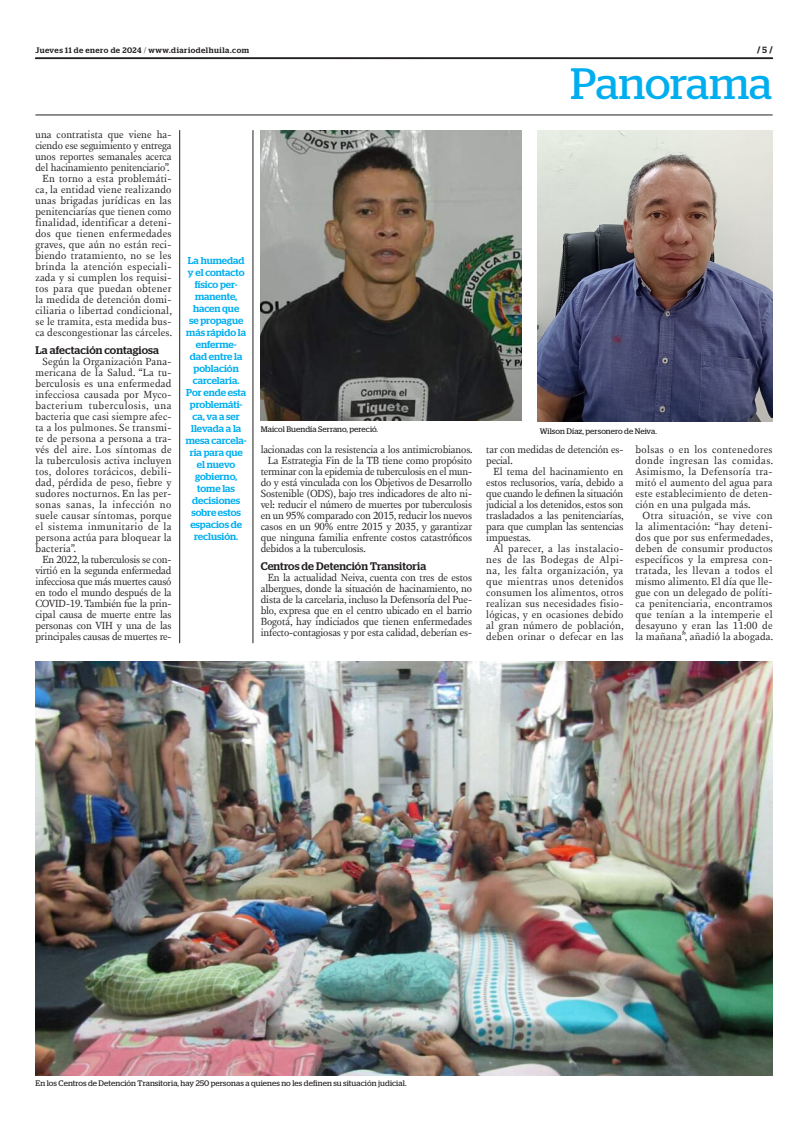
<style>
.page{position:relative;width:801px;height:1134px;background:#fff}
.page>*{position:absolute;margin:0;border:0;box-sizing:border-box;transform-origin:0 0}
.t1{font:43.9px "Stag";letter-spacing:-.005em;color:#00aeef}
.INTERTITULO{font:500 11px "Stag";letter-spacing:.01em;color:#231f20}
.TEXTO{font:10.6px/11px "New Fournier BP";letter-spacing:-.005em;color:#231f20;text-align:justify}
.DESTACADO_AZUL{font:500 10px/12px "Stag";letter-spacing:-.005em;color:#00aeef;text-align:center}
.t2{font:700 9px "Stag";color:#231f20}
.PIE_DE_FOTO{font:8px "Stag";letter-spacing:.01em;color:#231f20}
.t3{font:500 8px "Stag";letter-spacing:.06em;color:#231f20}
.s1{font-weight:300}
.s2{font-weight:500}
</style>
<div class="page">
<svg style="left:35px;top:58px;width:738px;height:1px"></svg>
<hr style="left:35px;top:115px;width:737px;height:1px;background:#231f20">
<img style="left:261px;top:130px;width:261px;height:290px">
<img style="left:537px;top:130px;width:235px;height:291px">
<img style="left:36px;top:661px;width:736px;height:414px">
<hr style="left:179px;top:130px;width:1px;height:513px;background:#231f20">
<hr style="left:253px;top:130px;width:1px;height:513px;background:#231f20">
<p class="t3" style="left:35px;top:45px;width:215px">Jueves 11 de enero de 2024 <span class="s1">/</span> www.diariodelhuila.com</p>
<p class="t2" style="left:757px;top:45px;width:17px">/ <span class="s2">5</span> /</p>
<p class="t1" style="left:570px;top:59px;width:203px">Panorama</p>
<p class="TEXTO" style="left:35px;top:129px;width:138px">una contratista que viene ha&shy;ciendo ese seguimiento y entrega unos reportes semanales acerca del hacinamiento penitenciario”.</p>
<p class="TEXTO" style="left:35px;top:173px;width:138px;text-indent:7px">En torno a esta problemáti&shy;ca, la entidad viene realizando unas brigadas jurídicas en las penitenciarías que tienen como finalidad, identificar a deteni&shy;dos que tienen enfermedades graves, que aún no están reci&shy;biendo tratamiento, no se les brinda la atención especiali&shy;zada y si cumplen los requisi&shy;tos para que puedan obtener la medida de detención domi&shy;ciliaria o libertad condicional, se le tramita, esta medida bus&shy;ca descongestionar las cárceles.</p>
<p class="INTERTITULO" style="left:35px;top:343px;width:125px">La afectación contagiosa</p>
<p class="TEXTO" style="left:35px;top:356px;width:138px;text-indent:7px">Según la Organización Pana&shy;mericana de la Salud. “La tu&shy;berculosis es una enfermedad infecciosa causada por Myco&shy;bacterium tuberculosis, una bacteria que casi siempre afec&shy;ta a los pulmones. Se transmi&shy;te de persona a persona a tra&shy;vés del aire. Los síntomas de la tuberculosis activa incluyen tos, dolores torácicos, debili&shy;dad, pérdida de peso, fiebre y sudores nocturnos. En las per&shy;sonas sanas, la infección no suele causar síntomas, porque el sistema inmunitario de la persona actúa para bloquear la bacteria”.</p>
<p class="TEXTO" style="left:35px;top:554px;width:138px;text-indent:7px">En 2022, la tuberculosis se con&shy;virtió en la segunda enfermedad infecciosa que más muertes causó en todo el mundo después de la COVID-19. También fue la prin&shy;cipal causa de muerte entre las personas con VIH y una de las principales causas de muertes re-</p>
<p class="DESTACADO_AZUL" style="left:186px;top:254px;width:62px">La humedad y el contacto físico per&shy;manente, hacen que<br>se propague más rápido la enferme-<br>dad entre la población carcelaria.<br>Por ende esta problemáti&shy;ca, va a ser llevada a la mesa carcela&shy;ria para que el nuevo gobierno, tome las decisiones sobre estos espacios de reclusión.</p>
<p class="PIE_DE_FOTO" style="left:261px;top:424px;width:119px">Maicol Buendía Serrano, pereció.</p>
<p class="PIE_DE_FOTO" style="left:540px;top:426px;width:119px">Wilson Díaz, personero de Neiva.</p>
<p class="TEXTO" style="left:261px;top:444px;width:213px">lacionadas con la resistencia a los antimicrobianos.</p>
<p class="TEXTO" style="left:261px;top:455px;width:213px;text-indent:7px">La Estrategia Fin de la TB tiene como propósito terminar con la epidemia de tuberculosis en el mun&shy;do y está vinculada con los Objetivos de Desarrollo Sostenible (ODS), bajo tres indicadores de alto ni&shy;vel: reducir el número de muertes por tuberculosis en un 95% comparado con 2015, reducir los nuevos casos en un 90% entre 2015 y 2035, y garantizar que ninguna familia enfrente costos catastróficos debidos a la tuberculosis.</p>
<p class="INTERTITULO" style="left:261px;top:559px;width:167px">Centros de Detención Transitoria</p>
<p class="TEXTO" style="left:261px;top:572px;width:213px;text-indent:7px">En la actualidad Neiva, cuenta con tres de estos albergues, donde la situación de hacinamiento, no dista de la carcelaria, incluso la Defensoría del Pue&shy;blo, expresa que en el centro ubicado en el barrio Bogotá, hay indiciados que tienen enfermedades infecto-contagiosas y por esta calidad, deberían es-</p>
<p class="TEXTO" style="left:486px;top:444px;width:139px">tar con medidas de detención es&shy;pecial.</p>
<p class="TEXTO" style="left:486px;top:466px;width:139px;text-indent:7px">El tema del hacinamiento en estos reclusorios, varía, debido a que cuando le definen la situación judicial a los detenidos, estos son trasladados a las penitenciarías, para que cumplan las sentencias impuestas.</p>
<p class="TEXTO" style="left:486px;top:543px;width:139px;text-indent:7px">Al parecer, a las instalacio&shy;nes de las Bodegas de Alpi&shy;na, les falta organización, ya que mientras unos detenidos consumen los alimentos, otros realizan sus necesidades fisio&shy;lógicas, y en ocasiones debido al gran número de población, deben orinar o defecar en las</p>
<p class="TEXTO" style="left:635px;top:444px;width:139px">bolsas o en los contenedores donde ingresan las comidas.<br>Asimismo, la Defensoría tra&shy;mitó el aumento del agua para este establecimiento de deten&shy;ción en una pulgada más.</p>
<p class="TEXTO" style="left:635px;top:510px;width:139px;text-indent:7px">Otra situación, se vive con la alimentación: “hay deteni&shy;dos que por sus enfermedades, deben de consumir productos específicos y la empresa con&shy;tratada, les llevan a todos el mismo alimento. El día que lle&shy;gue con un delegado de políti&shy;ca penitenciaria, encontramos que tenían a la intemperie el desayuno y eran las 11:00 de la mañana”, añadió la abogada.</p>
<p class="PIE_DE_FOTO" style="left:36px;top:1078px;width:372px">En los Centros de Detención Transitoria, hay 250 personas a quienes no les definen su situación judicial.</p>
</div>
